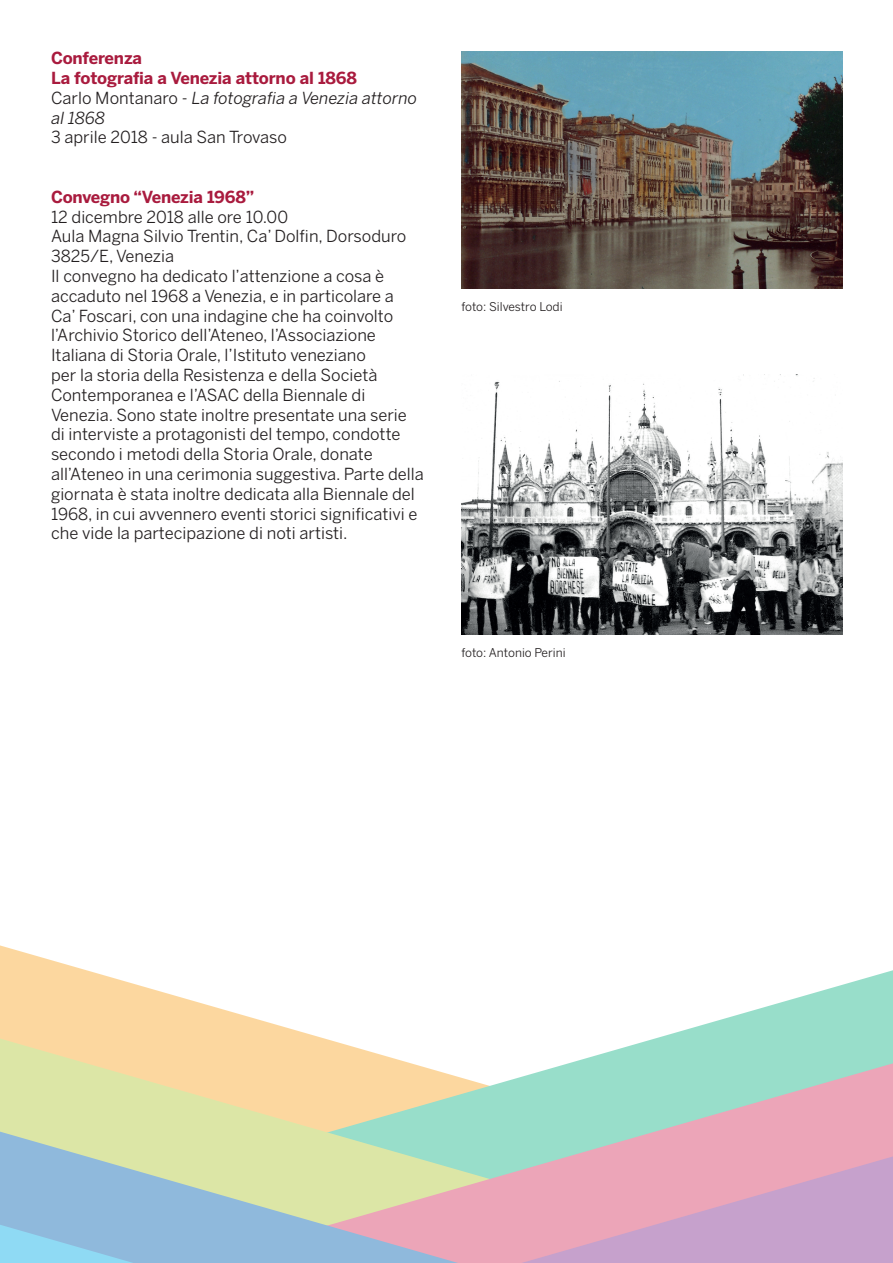
<style>
.page{position:relative;width:893px;height:1263px;background:#fff}
.page>*{position:absolute;margin:0;border:0;box-sizing:border-box;transform-origin:0 0}
.t1{font:16.5px/19.8px "Benton Sans";color:#231f20}
.t2{font:700 16.5px/19.8px "Benton Sans";letter-spacing:-.01em;color:#a91b3e}
.t3{font:12px "Benton Sans";color:#231f20}
.s1{font-weight:400;color:#231f20}
.s2{font-weight:400;font-style:italic;color:#231f20}
</style>
<div class="page">
<svg style="left:0;top:970px;width:893px;height:46px"></svg>
<svg style="left:0;top:1016px;width:893px;height:47px"></svg>
<svg style="left:0;top:1063px;width:893px;height:47px;background:#d0d9b6"></svg>
<svg style="left:0;top:1110px;width:893px;height:46px;background:#cad0b7"></svg>
<svg style="left:0;top:1156px;width:893px;height:47px;background:#cebfbb"></svg>
<svg style="left:0;top:1203px;width:893px;height:60px;background:#bbafcc"></svg>
<img style="left:461px;top:51px;width:381px;height:238px">
<img style="left:461px;top:375px;width:381px;height:260px">
<p class="t2" style="left:51px;top:48px;width:367px">Conferenza<br>La fotografia a Venezia attorno al 1868<br><span class="s1">Carlo Montanaro -</span> <span class="s2">La fotografia a Venezia attorno al 1868</span></p>
<p class="t1" style="left:51px;top:127px;width:237px">3 aprile 2018 - aula San Trovaso</p>
<p class="t2" style="left:51px;top:187px;width:205px">Convegno “Venezia 1968”</p>
<p class="t1" style="left:51px;top:206px;width:374px">12 dicembre 2018 alle ore 10.00<br>Aula Magna Silvio Trentin, Ca’ Dolfin, Dorsoduro 3825/E, Venezia<br>Il convegno ha dedicato l’attenzione a cosa è accaduto nel 1968 a Venezia, e in particolare a<br>Ca’ Foscari, con una indagine che ha coinvolto l’Archivio Storico dell’Ateneo, l’Associazione Italiana di Storia Orale, l’Istituto veneziano<br>per la storia della Resistenza e della Società Contemporanea e l’ASAC della Biennale di Venezia. Sono state inoltre presentate una serie di interviste a protagonisti del tempo, condotte secondo i metodi della Storia Orale, donate all’Ateneo in una cerimonia suggestiva. Parte della giornata è stata inoltre dedicata alla Biennale del 1968, in cui avvennero eventi storici significativi e che vide la partecipazione di noti artisti.</p>
<p class="t3" style="left:461px;top:300px;width:103px">foto: Silvestro Lodi</p>
<p class="t3" style="left:461px;top:645px;width:106px">foto: Antonio Perini</p>
</div>
